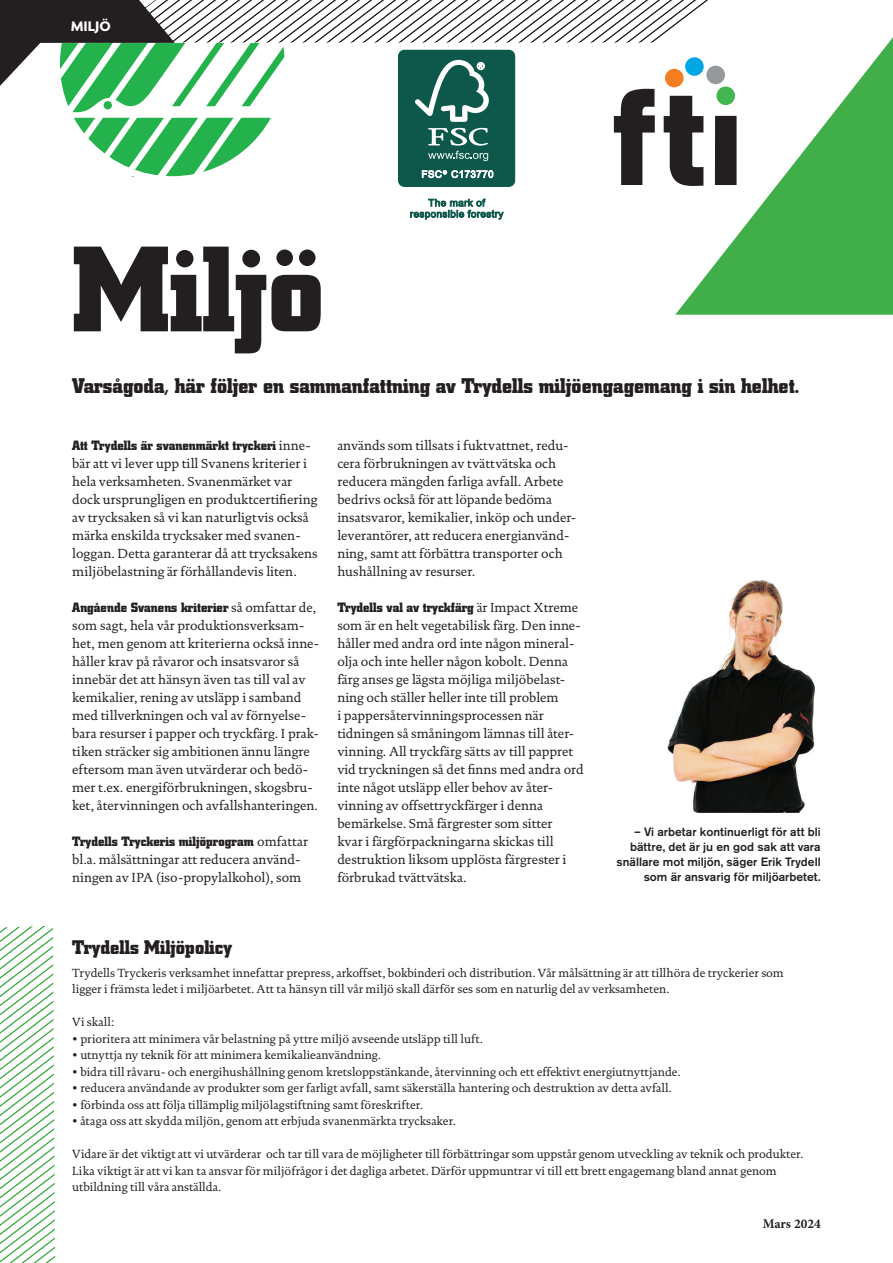
<style>
.page{position:relative;width:893px;height:1263px;background:#fff}
.page>*{position:absolute;margin:0;border:0;box-sizing:border-box;transform-origin:0 0}
.t1{font:700 120px "City";color:#231f20}
.t2{font:700 21px "City";color:#231f20}
.t3{font:700 19.5px "City";color:#231f20}
.t4{font:700 15px "Agenda";color:#fff}
.t5{font:13.35px/18px "DTL Documenta ST";color:#231f20}
.t6{font:700 13.35px "City";color:#231f20}
.t7{font:700 13.35px "Minion Pro";color:#231f20}
.t8{font:12px/16.5px "DTL Documenta ST";color:#231f20}
.t9{font:500 12px/15px "Akzidenz Grotesk BQ";color:#231f20;text-align:right}
.s1{font-family:"DTL Documenta ST";font-weight:400}
</style>
<div class="page">
<img style="left:667px;top:580px;width:148px;height:233px">
<svg style="left:675px;top:37px;width:218px;height:278px;fill:#40ae49"></svg>
<svg style="left:0;top:926px;width:55px;height:337px"></svg>
<div style="left:606px;top:51px;width:144px;height:144px;background:#fff"></div>
<div style="left:715px;top:116px;width:22px;height:69px;background:#231f20"></div>
<div style="left:716px;top:87px;width:19px;height:18px;background:#42b751;border-radius:50%"></div>
<div style="left:706px;top:66px;width:19px;height:18px;background:#95989d;border-radius:50%"></div>
<svg style="left:0;top:0;width:713px;height:186px"></svg>
<svg style="left:410px;top:199px;width:94px;height:21px"></svg>
<p class="t4" style="left:71px;top:17px;width:42px">MILJÖ</p>
<h1 class="t1" style="left:72px;top:223px;width:254px">Miljö</h1>
<h2 class="t2" style="left:72px;top:374px;width:728px">Varsågoda, här följer en sammanfattning av Trydells miljöengagemang i sin helhet.</h2>
<p class="t6" style="left:72px;top:438px;width:240px">Att Trydells är svanenmärkt tryckeri <span class="s1">inne-</span></p>
<p class="t5" style="left:72px;top:454px;width:247px">bär att vi lever upp till Svanens kriterier i hela verksamheten. Svanenmärket var dock ursprungligen en produktcertifiering av trycksaken så vi kan naturligtvis också märka enskilda trycksaker med svanen&shy;loggan. Detta garanterar då att trycksakens miljöbelastning är förhållandevis liten.</p>
<p class="t6" style="left:72px;top:600px;width:246px">Angående Svanens kriterier <span class="s1">så omfattar de,</span></p>
<p class="t5" style="left:72px;top:616px;width:249px">som sagt, hela vår produktionsverksam&shy;het, men genom att kriterierna också inne&shy;håller krav på råvaror och insatsvaror så innebär det att hänsyn även tas till val av kemikalier, rening av utsläpp i samband med tillverkningen och val av förnyelse&shy;bara resurser i papper och tryckfärg. I prak&shy;tiken sträcker sig ambitionen ännu längre eftersom man även utvärderar och bedö&shy;mer t.ex. energiförbrukningen, skogsbru&shy;ket, återvinningen och avfallshanteringen.</p>
<p class="t6" style="left:72px;top:834px;width:237px">Trydells Tryckeris miljöprogram <span class="s1">omfattar</span></p>
<p class="t5" style="left:72px;top:850px;width:230px">bl.a. målsättningar att reducera använd&shy;ningen av IPA (iso-propylalkohol), som</p>
<p class="t5" style="left:337px;top:436px;width:241px">används som tillsats i fuktvattnet, redu&shy;cera förbrukningen av tvättvätska och reducera mängden farliga avfall. Arbete bedrivs också för att löpande bedöma insatsvaror, kemikalier, inköp och under&shy;leverantörer, att reducera energianvänd&shy;ning, samt att förbättra transporter och hushållning av resurser.</p>
<p class="t6" style="left:337px;top:600px;width:242px">Trydells val av tryckfärg <span class="s1">är Impact Xtreme</span></p>
<p class="t5" style="left:337px;top:616px;width:248px">som är en helt vegetabilisk färg. Den inne&shy;håller med andra ord inte någon mineral&shy;olja och inte heller någon kobolt. Denna färg anses ge lägsta möjliga miljöbelast&shy;ning och ställer heller inte till problem<br>i pappersåtervinningsprocessen när tidningen så småningom lämnas till åter&shy;vinning. All tryckfärg sätts av till pappret vid tryckningen så det finns med andra ord inte något utsläpp eller behov av åter&shy;vinning av offsettryckfärger i denna bemärkelse. Små färgrester som sitter<br>kvar i färgförpackningarna skickas till destruktion liksom upplösta färgrester i förbrukad tvättvätska.</p>
<p class="t9" style="left:617px;top:824px;width:206px">– Vi arbetar kontinuerligt för att bli bättre, det är ju en god sak att vara snällare mot miljön, säger Erik Trydell som är ansvarig för miljöarbetet.</p>
<h3 class="t3" style="left:72px;top:937px;width:161px">Trydells Miljöpolicy</h3>
<p class="t8" style="left:72px;top:964px;width:713px">Trydells Tryckeris verksamhet innefattar prepress, arkoffset, bokbinderi och distribution. Vår målsättning är att tillhöra de tryckerier som ligger i främsta ledet i miljöarbetet. Att ta hänsyn till vår miljö skall därför ses som en naturlig del av verksamheten.</p>
<p class="t8" style="left:72px;top:1014px;width:44px">Vi skall:</p>
<p class="t8" style="left:72px;top:1030px;width:412px">• prioritera att minimera vår belastning på yttre miljö avseende utsläpp till luft.</p>
<p class="t8" style="left:72px;top:1047px;width:310px">• utnyttja ny teknik för att minimera kemikalieanvändning.</p>
<p class="t8" style="left:72px;top:1063px;width:610px">• bidra till råvaru- och energihushållning genom kretsloppstänkande, återvinning och ett effektivt energiutnyttjande.</p>
<p class="t8" style="left:72px;top:1080px;width:601px">• reducera användande av produkter som ger farligt avfall, samt säkerställa hantering och destruktion av detta avfall.</p>
<p class="t8" style="left:72px;top:1096px;width:352px">• förbinda oss att följa tillämplig miljölagstiftning samt föreskrifter.</p>
<p class="t8" style="left:72px;top:1113px;width:385px">• åtaga oss att skydda miljön, genom att erbjuda svanenmärkta trycksaker.</p>
<p class="t8" style="left:72px;top:1146px;width:732px">Vidare är det viktigt att vi utvärderar och tar till vara de möjligheter till förbättringar som uppstår genom utveckling av teknik och produkter.<br>Lika viktigt är att vi kan ta ansvar för miljöfrågor i det dagliga arbetet. Därför uppmuntrar vi till ett brett engagemang bland annat genom utbildning till våra anställda.</p>
<p class="t7" style="left:763px;top:1214px;width:60px">Mars 2024</p>
</div>
